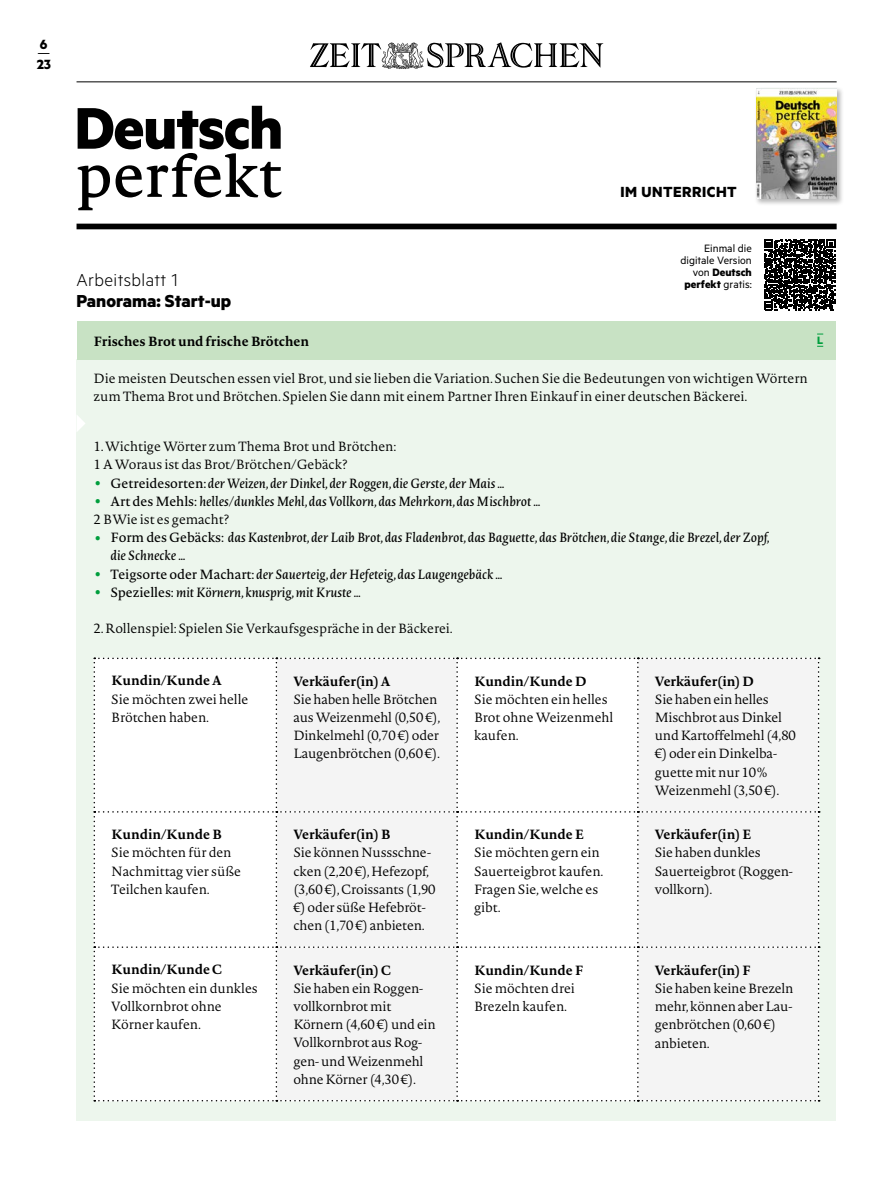
<style>
.page{position:relative;width:893px;height:1191px;background:#fff}
.page>*{position:absolute;margin:0;border:0;box-sizing:border-box;transform-origin:0 0}
.t1{font:300 39px "Novel Pro";color:#009e3d}
.t2{font:700 19.5px "Metric";color:#000}
.t3{font:300 19.5px "Metric";letter-spacing:.02em;color:#000}
.t4{font:700 16.5px "Metric";letter-spacing:.03em;color:#000}
.t5{font:700 15px "Metric";color:#000}
.t6{font:15px "Metric";color:#000}
.t7{font:300 13.2px/18.3px "Novel Pro";letter-spacing:-.005em;color:#000}
.t8{font:italic 13.2px/18.3px "Novel Pro";letter-spacing:-.005em;color:#000}
.t9{font:700 13.2px "Novel Pro";letter-spacing:-.005em;color:#000}
.t10{font:12px/12px "Metric";color:#000;text-align:right}
.t11{font:700 12px "Metric";color:#009e3d}
.s1{font-weight:700}
.s2{font-style:normal}
.s3{font-weight:300;font-style:normal}
</style>
<div class="page">
<div style="left:77px;top:359px;width:759px;height:762px;background:#edf6ed"></div>
<svg style="left:77px;top:415px;width:8px;height:16px"></svg>
<div style="left:77px;top:321px;width:759px;height:39px;background:#c8e2c4"></div>
<div style="left:77px;top:224px;width:760px;height:5px;background:#000"></div>
<svg style="left:78px;top:106px;width:204px;height:104px"></svg>
<svg style="left:310px;top:42px;width:293px;height:27px"></svg>
<hr style="left:77px;top:82px;width:760px;height:1px;background:#000">
<div style="left:754px;top:87px;width:90px;height:119px;background:#000;opacity:.29"></div>
<img style="left:756px;top:88px;width:81px;height:111px">
<div style="left:94px;top:657px;width:726px;height:444px;background:#fafafa"></div>
<svg style="left:764px;top:239px;width:71px;height:71px"></svg>
<p class="t5" style="left:40px;top:35px;width:9px">6</p>
<p class="t6" style="left:37px;top:45px;width:14px">—</p>
<p class="t5" style="left:37px;top:55px;width:16px">23</p>
<p class="t4" style="left:620px;top:182px;width:118px">IM UNTERRICHT</p>
<h2 class="t3" style="left:77px;top:268px;width:103px">Arbeitsblatt 1</h2>
<h2 class="t2" style="left:77px;top:289px;width:156px">Panorama: Start-up</h2>
<p class="t10" style="left:680px;top:242px;width:73px">Einmal die digitale Version von <span class="s1">Deutsch perfekt</span> gratis:</p>
<p class="t9" style="left:94px;top:331px;width:217px">Frisches Brot und frische Brötchen</p>
<p class="t7" style="left:94px;top:368px;width:716px">Die meisten Deutschen essen viel Brot, und sie lieben die Variation. Suchen Sie die Bedeutungen von wichtigen Wörtern zum Thema Brot und Brötchen. Spielen Sie dann mit einem Partner Ihren Einkauf in einer deutschen Bäckerei.</p>
<p class="t11" style="left:817px;top:333px;width:8px">L</p>
<p class="t7" style="left:94px;top:437px;width:304px">1. Wichtige Wörter zum Thema Brot und Brötchen:<br>1 A Woraus ist das Brot/Brötchen/Gebäck?</p>
<h1 class="t1" style="left:94px;top:452px;width:10px">⋅</h1>
<p class="t8" style="left:111px;top:473px;width:396px"><span class="s2">Getreidesorten:</span> der Weizen, der Dinkel, der Roggen, die Gerste, der Mais …</p>
<h1 class="t1" style="left:94px;top:470px;width:10px">⋅</h1>
<p class="t8" style="left:94px;top:491px;width:449px;text-indent:17px"><span class="s2">Art des Mehls:</span> helles/dunkles Mehl, das Vollkorn, das Mehrkorn, das Mischbrot …<br><span class="s3">2 BWie ist es gemacht?</span></p>
<h1 class="t1" style="left:94px;top:506px;width:10px">⋅</h1>
<p class="t8" style="left:111px;top:528px;width:660px"><span class="s2">Form des Gebäcks:</span> das Kastenbrot, der Laib Brot, das Fladenbrot, das Baguette, das Brötchen, die Stange, die Brezel, der Zopf, die Schnecke …</p>
<h1 class="t1" style="left:94px;top:543px;width:10px">⋅</h1>
<p class="t8" style="left:111px;top:564px;width:394px"><span class="s2">Teigsorte oder Machart:</span> der Sauerteig, der Hefeteig, das Laugengebäck …</p>
<h1 class="t1" style="left:94px;top:561px;width:10px">⋅</h1>
<p class="t8" style="left:111px;top:582px;width:252px"><span class="s2">Spezielles:</span> mit Körnern, knusprig, mit Kruste …</p>
<p class="t7" style="left:94px;top:619px;width:361px">2. Rollenspiel: Spielen Sie Verkaufsgespräche in der Bäckerei.</p>
<p class="t9" style="left:111px;top:670px;width:112px">Kundin/Kunde A</p>
<p class="t7" style="left:111px;top:689px;width:139px">Sie möchten zwei helle<br>Brötchen haben.</p>
<p class="t9" style="left:293px;top:670px;width:98px">Verkäufer(in) A</p>
<p class="t7" style="left:293px;top:689px;width:148px">Sie haben helle Brötchen aus Weizenmehl (0,50 €),<br>Dinkelmehl (0,70 €) oder<br>Laugenbrötchen (0,60 €).</p>
<p class="t9" style="left:474px;top:671px;width:114px">Kundin/Kunde D</p>
<p class="t7" style="left:474px;top:689px;width:141px">Sie möchten ein helles<br>Brot ohne Weizenmehl kaufen.</p>
<p class="t9" style="left:655px;top:671px;width:101px">Verkäufer(in) D</p>
<p class="t7" style="left:655px;top:689px;width:143px">Sie haben ein helles<br>Mischbrot aus Dinkel und Kartoffelmehl (4,80 €) oder ein Dinkelba&shy;guette mit nur 10%<br>Weizenmehl (3,50 €).</p>
<p class="t9" style="left:111px;top:824px;width:112px">Kundin/Kunde B</p>
<p class="t7" style="left:111px;top:843px;width:131px">Sie möchten für den<br>Nachmittag vier süße<br>Teilchen kaufen.</p>
<p class="t9" style="left:111px;top:959px;width:113px">Kundin/Kunde C</p>
<p class="t7" style="left:111px;top:978px;width:148px">Sie möchten ein dunkles<br>Vollkornbrot ohne<br>Körner kaufen.</p>
<p class="t9" style="left:293px;top:824px;width:99px">Verkäufer(in) B</p>
<p class="t7" style="left:293px;top:843px;width:144px">Sie können Nussschne&shy;cken (2,20 €), Hefezopf, (3,60 €), Croissants (1,90 €) oder süße Hefebröt&shy;chen (1,70 €) anbieten.</p>
<p class="t9" style="left:293px;top:959px;width:99px">Verkäufer(in) C</p>
<p class="t7" style="left:293px;top:978px;width:144px">Sie haben ein Roggen&shy;vollkornbrot mit<br>Körnern (4,60 €) und ein<br>Vollkornbrot aus Rog&shy;gen- und Weizenmehl ohne Körner (4,30 €).</p>
<p class="t9" style="left:474px;top:824px;width:112px">Kundin/Kunde E</p>
<p class="t7" style="left:474px;top:843px;width:131px">Sie möchten gern ein<br>Sauerteigbrot kaufen.<br>Fragen Sie, welche es gibt.</p>
<p class="t9" style="left:474px;top:959px;width:111px">Kundin/Kunde F</p>
<p class="t7" style="left:474px;top:978px;width:102px">Sie möchten drei<br>Brezeln kaufen.</p>
<p class="t9" style="left:655px;top:824px;width:98px">Verkäufer(in) E</p>
<p class="t7" style="left:655px;top:843px;width:140px">Sie haben dunkles<br>Sauerteigbrot (Roggen&shy;vollkorn).</p>
<p class="t9" style="left:655px;top:959px;width:98px">Verkäufer(in) F</p>
<p class="t7" style="left:655px;top:978px;width:140px">Sie haben keine Brezeln mehr, können aber Lau&shy;genbrötchen (0,60 €) anbieten.</p>
</div>
